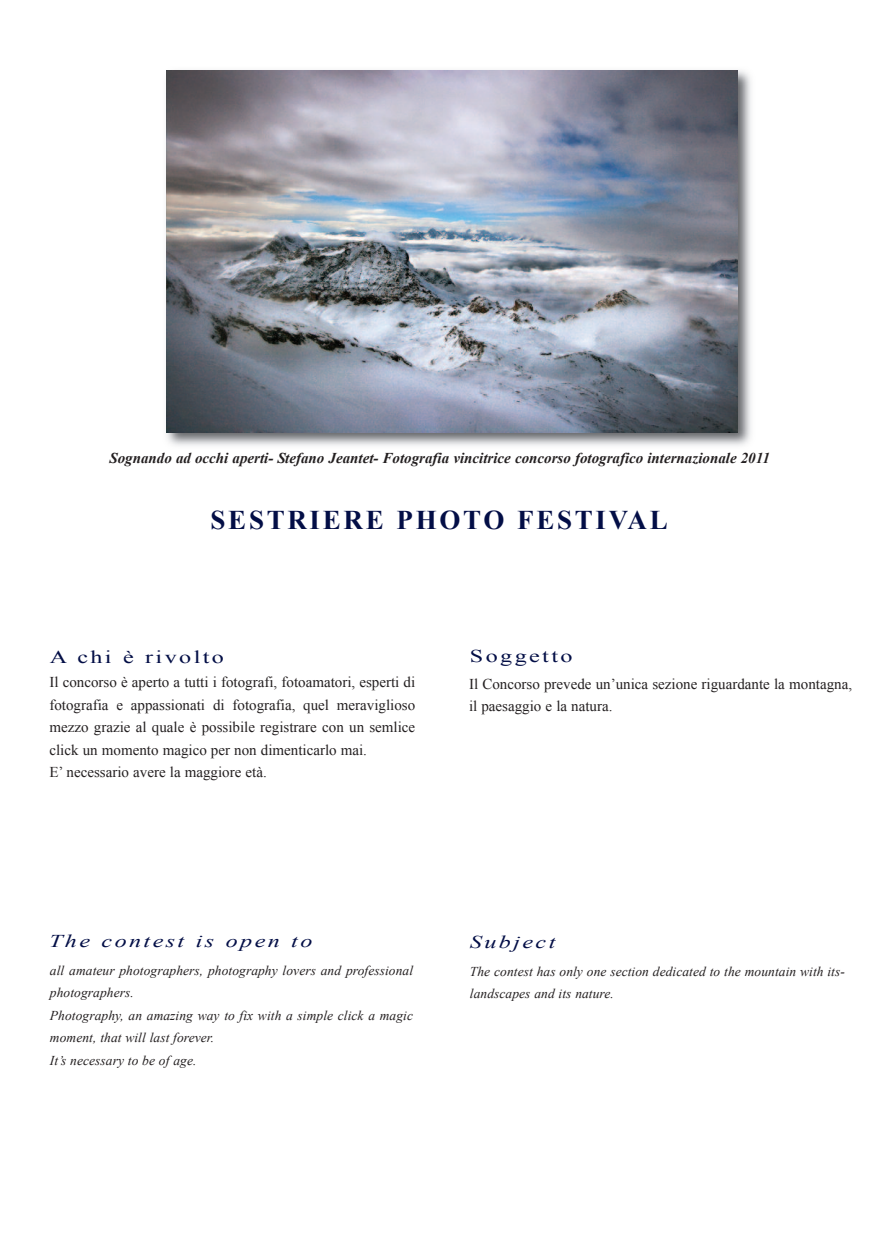
<style>
.page{position:relative;width:893px;height:1234px;background:#fff}
.page>*{position:absolute;margin:0;border:0;box-sizing:border-box;transform-origin:0 0}
.t1{font:700 27px "Times New Roman";letter-spacing:.1em;color:#030e46}
.t2{font:italic 18px "Times New Roman";letter-spacing:.1em;color:#030e46;scale:1.34 1}
.t3{font:18px "Times New Roman";letter-spacing:.1em;color:#030e46;scale:1.34 1}
.t4{font:15px/22.5px "Times New Roman";color:#231f20}
.t5{font:italic 700 15px "Times New Roman";color:#231f20}
.t6{font:italic 13.5px/22.5px "Times New Roman";letter-spacing:.005em;color:#231f20}
</style>
<div class="page">
<img style="left:166px;top:70px;width:585px;height:376px">
<img style="left:167px;top:71px;width:571px;height:361px">
<p class="t5" style="left:109px;top:450px;width:662px">Sognando ad occhi aperti- Stefano Jeantet- Fotografia vincitrice concorso fotografico internazionale 2011</p>
<h1 class="t1" style="left:211px;top:504px;width:459px">SESTRIERE PHOTO FESTIVAL</h1>
<p class="t3" style="left:50px;top:646px;width:131px">A chi è rivolto</p>
<p class="t4" style="left:49px;top:670px;width:367px">Il concorso è aperto a tutti i fotografi, fotoamatori, esperti di fotografia e appassionati di fotografia, quel meraviglioso mezzo grazie al quale è possibile registrare con un semlice click un momento magico per non dimenticarlo mai.<br>E’ necessario avere la maggiore età.</p>
<p class="t3" style="left:470px;top:645px;width:78px">Soggetto</p>
<p class="t4" style="left:469px;top:672px;width:385px">Il Concorso prevede un’unica sezione riguardante la montagna, il paesaggio e la natura.</p>
<p class="t2" style="left:49px;top:930px;width:198px">The contest is open to</p>
<p class="t6" style="left:50px;top:958px;width:365px">all amateur photographers, photography lovers and professional photographers.<br>Photography, an amazing way to fix with a simple click a magic moment, that will last forever.<br>It’s necessary to be of age.</p>
<p class="t2" style="left:470px;top:931px;width:65px">Subject</p>
<p class="t6" style="left:470px;top:959px;width:376px">The contest has only one section dedicated to the mountain with its&shy;landscapes and its nature.</p>
</div>
